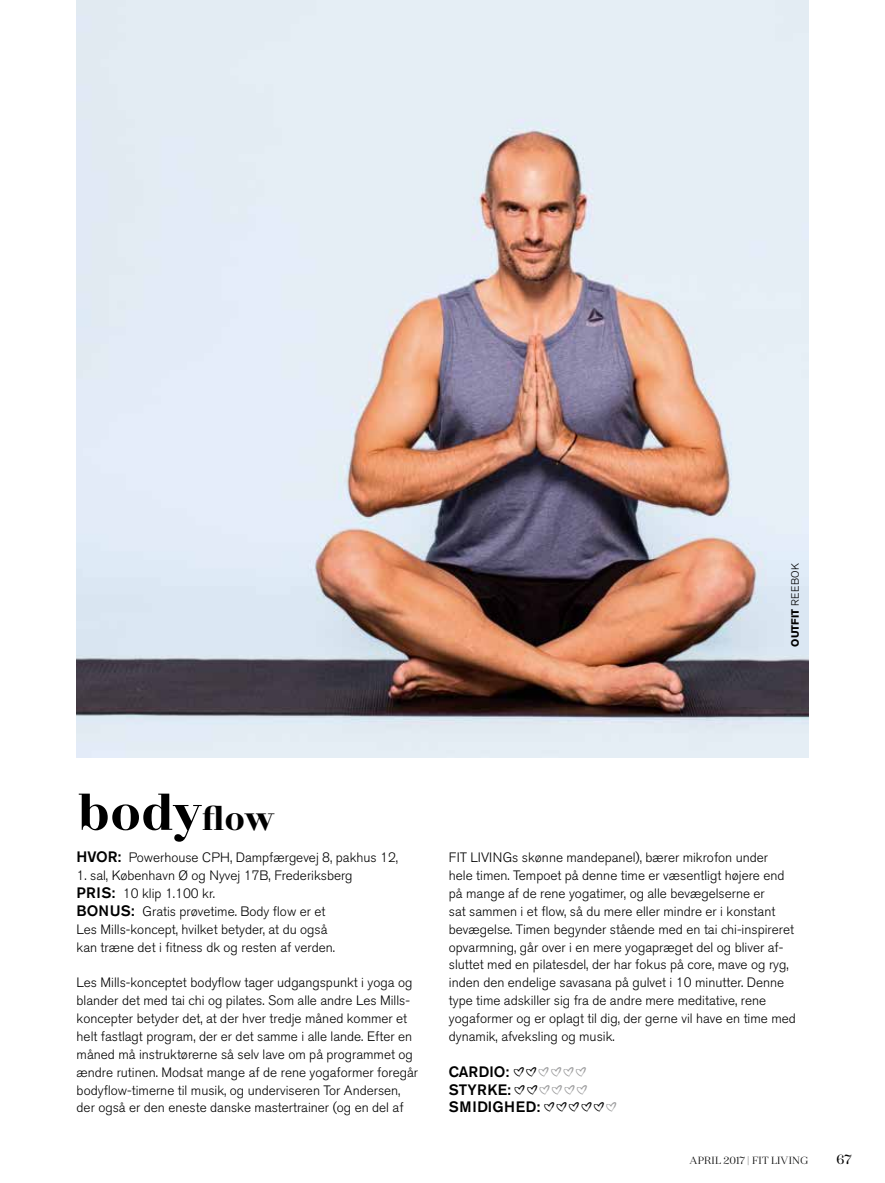
<style>
.page{position:relative;width:885px;height:1183px;background:#fff}
.page>*{position:absolute;margin:0;border:0;box-sizing:border-box;transform-origin:0 0}
.t1{font:700 54px "Zahrah";color:#000}
.t2{font:500 15px/17.9px "Akzidenz Grotesk BE";letter-spacing:.02em;color:#000}
.t3{font:500 15px "Zahrah";color:#000}
.t4{font:300 13.5px/17.9px "Akzidenz Grotesk BE";color:#000}
.t5{font:11.7px "Zahrah";letter-spacing:.01em;color:#000}
.t6{font:700 10.5px "Akzidenz Grotesk BE";color:#000}
.s1{font-weight:300}
.s2{font-size:36px}
.s3{font-weight:500;font-size:15px}
.s4{font-weight:700}
</style>
<div class="page">
<img style="left:77px;top:0;width:731px;height:756px">
<p class="t6" style="left:789px;top:646px;width:85px;rotate:-90deg">OUTFIT <span class="s1">REEBOK</span></p>
<h1 class="t1" style="left:77px;top:782px;width:200px">body<span class="s2">flow</span></h1>
<p class="t4" style="left:77px;top:848px;width:323px"><span class="s3">HVOR:</span> Powerhouse CPH, Dampfærgevej 8, pakhus 12,</p>
<p class="t4" style="left:77px;top:866px;width:277px">1. sal, København Ø og Nyvej 17B, Frederiksberg <span class="s3">PRIS:</span> 10 klip 1.100 kr.<br><span class="s3">BONUS:</span> Gratis prøvetime. Body flow er et<br>Les Mills-koncept, hvilket betyder, at du også<br>kan træne det i fitness dk og resten af verden.</p>
<p class="t4" style="left:77px;top:973px;width:343px">Les Mills-konceptet bodyflow tager udgangspunkt i yoga og blander det med tai chi og pilates. Som alle andre Les Mills&shy;koncepter betyder det, at der hver tredje måned kommer et helt fastlagt program, der er det samme i alle lande. Efter en måned må instruktørerne så selv lave om på programmet og ændre rutinen. Modsat mange af de rene yogaformer foregår bodyflow-timerne til musik, og underviseren Tor Andersen, der også er den eneste danske mastertrainer (og en del af</p>
<p class="t4" style="left:449px;top:848px;width:348px">FIT LIVINGs skønne mandepanel), bærer mikrofon under<br>hele timen. Tempoet på denne time er væsentligt højere end på mange af de rene yogatimer, og alle bevægelserne er<br>sat sammen i et flow, så du mere eller mindre er i konstant bevægelse. Timen begynder stående med en tai chi-inspireret opvarmning, går over i en mere yogapræget del og bliver af&shy;sluttet med en pilatesdel, der har fokus på core, mave og ryg, inden den endelige savasana på gulvet i 10 minutter. Denne type time adskiller sig fra de andre mere meditative, rene yogaformer og er oplagt til dig, der gerne vil have en time med dynamik, afveksling og musik.</p>
<p class="t2" style="left:449px;top:1062px;width:170px">CARDIO: ●●<sup>●●●●<br></sup>STYRKE: ●●<sup>●●●●<br></sup>SMIDIGHED: ●●●●●<sup>●</sup></p>
<p class="t5" style="left:689px;top:1152px;width:120px">APRIL 2017 <span class="s4">|</span> FIT LIVING</p>
<p class="t3" style="left:835px;top:1150px;width:17px">67</p>
</div>
